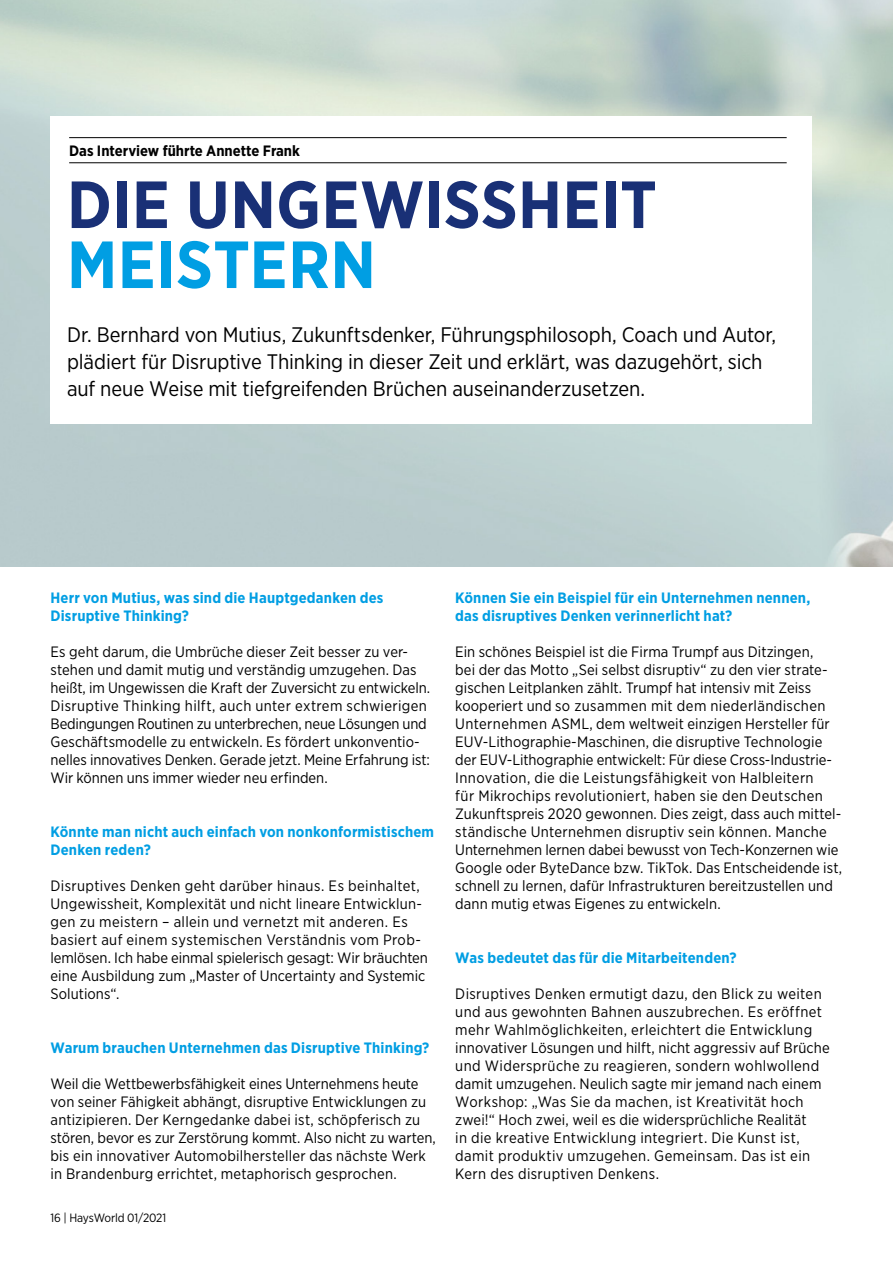
<style>
.page{position:relative;width:893px;height:1263px;background:#fff}
.page>*{position:absolute;margin:0;border:0;box-sizing:border-box;transform-origin:0 0}
.t1{font:700 66.45px "Gotham Narrow";letter-spacing:.005em;color:#193076}
.t2{font:700 66.45px "Gotham Narrow";letter-spacing:.005em;color:#009ee3}
.t3{font:21px/27px "Gotham Narrow";letter-spacing:-.005em;color:#000}
.t4{font:15px/18px "Gotham Narrow";letter-spacing:.01em;color:#000}
.t5{font:700 15px/18px "Gotham Narrow";letter-spacing:.01em;color:#009ee3}
.t6{font:700 15px "Gotham Narrow";color:#000}
.t7{font:12px "Gotham Narrow";letter-spacing:-.01em;color:#000}
</style>
<div class="page">
<hr style="left:69px;top:137px;width:718px;height:1px;background:#000">
<hr style="left:69px;top:162px;width:718px;height:1px;background:#000">
<p class="t6" style="left:69px;top:141px;width:232px">Das Interview führte Annette Frank</p>
<h1 class="t1" style="left:67px;top:162px;width:591px">DIE UNGEWISSHEIT</h1>
<h1 class="t2" style="left:67px;top:222px;width:310px">MEISTERN</h1>
<h2 class="t3" style="left:67px;top:321px;width:711px">Dr. Bernhard von Mutius, Zukunftsdenker, Führungsphilosoph, Coach und Autor, plädiert für Disruptive Thinking in dieser Zeit und erklärt, was dazugehört, sich auf neue Weise mit tiefgreifenden Brüchen auseinanderzusetzen.</h2>
<p class="t5" style="left:51px;top:589px;width:334px">Herr von Mutius, was sind die Hauptgedanken des<br>Disruptive Thinking?</p>
<p class="t4" style="left:51px;top:642px;width:381px">Es geht darum, die Umbrüche dieser Zeit besser zu ver&shy;stehen und damit mutig und verständig umzugehen. Das heißt, im Ungewissen die Kraft der Zuversicht zu entwickeln.<br>Disruptive Thinking hilft, auch unter extrem schwierigen Bedingungen Routinen zu unterbrechen, neue Lösungen und Geschäftsmodelle zu entwickeln. Es fördert unkonventio&shy;nelles innovatives Denken. Gerade jetzt. Meine Erfahrung ist:<br>Wir können uns immer wieder neu erfinden.</p>
<p class="t5" style="left:51px;top:823px;width:385px">Könnte man nicht auch einfach von nonkonformistischem<br>Denken reden?</p>
<p class="t4" style="left:51px;top:876px;width:379px">Disruptives Denken geht darüber hinaus. Es beinhaltet, Ungewissheit, Komplexität und nicht lineare Entwicklun&shy;gen zu meistern – allein und vernetzt mit anderen. Es basiert auf einem systemischen Verständnis vom Prob&shy;lemlösen. Ich habe einmal spielerisch gesagt: Wir bräuchten eine Ausbildung zum „Master of Uncertainty and Systemic Solutions“.</p>
<p class="t5" style="left:51px;top:1039px;width:380px">Warum brauchen Unternehmen das Disruptive Thinking?</p>
<p class="t4" style="left:51px;top:1074px;width:387px">Weil die Wettbewerbsfähigkeit eines Unternehmens heute von seiner Fähigkeit abhängt, disruptive Entwicklungen zu antizipieren. Der Kerngedanke dabei ist, schöpferisch zu stören, bevor es zur Zerstörung kommt. Also nicht zu warten, bis ein innovativer Automobilhersteller das nächste Werk in Brandenburg errichtet, metaphorisch gesprochen.</p>
<p class="t7" style="left:50px;top:1210px;width:117px">16 | HaysWorld 01/2021</p>
<p class="t5" style="left:455px;top:589px;width:357px">Können Sie ein Beispiel für ein Unternehmen nennen, das disruptives Denken verinnerlicht hat?</p>
<p class="t4" style="left:455px;top:642px;width:388px">Ein schönes Beispiel ist die Firma Trumpf aus Ditzingen,<br>bei der das Motto „Sei selbst disruptiv“ zu den vier strate&shy;gischen Leitplanken zählt. Trumpf hat intensiv mit Zeiss kooperiert und so zusammen mit dem niederländischen Unternehmen ASML, dem weltweit einzigen Hersteller für EUV-Lithographie-Maschinen, die disruptive Technologie der EUV-Lithographie entwickelt: Für diese Cross-Industrie-Innovation, die die Leistungsfähigkeit von Halbleitern<br>für Mikrochips revolutioniert, haben sie den Deutschen Zukunftspreis 2020 gewonnen. Dies zeigt, dass auch mittel&shy;ständische Unternehmen disruptiv sein können. Manche Unternehmen lernen dabei bewusst von Tech-Konzernen wie Google oder ByteDance bzw. TikTok. Das Entscheidende ist, schnell zu lernen, dafür Infrastrukturen bereitzustellen und dann mutig etwas Eigenes zu entwickeln.</p>
<p class="t5" style="left:455px;top:949px;width:283px">Was bedeutet das für die Mitarbeitenden?</p>
<p class="t4" style="left:455px;top:984px;width:376px">Disruptives Denken ermutigt dazu, den Blick zu weiten und aus gewohnten Bahnen auszubrechen. Es eröffnet mehr Wahlmöglichkeiten, erleichtert die Entwicklung innovativer Lösungen und hilft, nicht aggressiv auf Brüche und Widersprüche zu reagieren, sondern wohlwollend damit umzugehen. Neulich sagte mir jemand nach einem Workshop: „Was Sie da machen, ist Kreativität hoch zwei!“ Hoch zwei, weil es die widersprüchliche Realität<br>in die kreative Entwicklung integriert. Die Kunst ist, damit produktiv umzugehen. Gemeinsam. Das ist ein Kern des disruptiven Denkens.</p>
</div>
